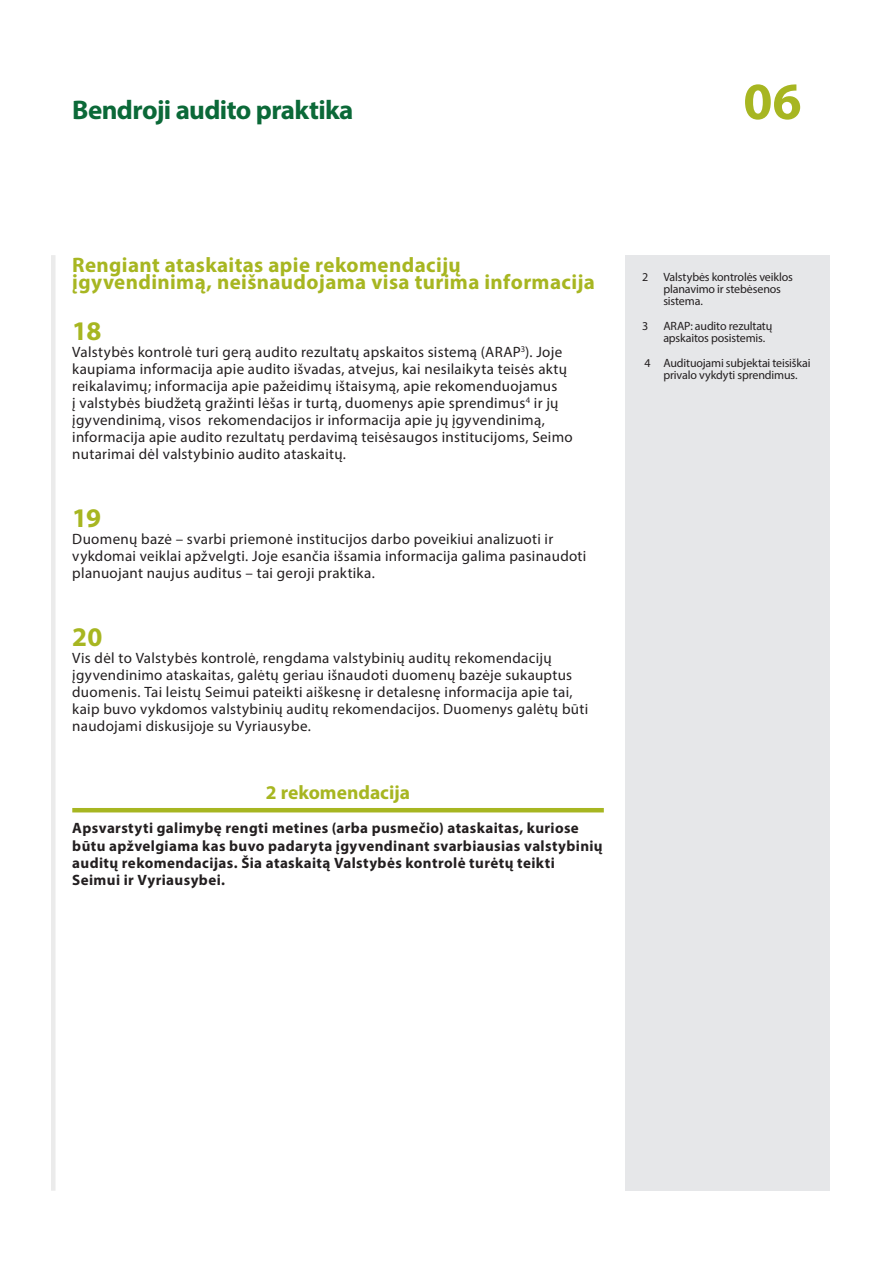
<style>
.page{position:relative;width:893px;height:1263px;background:#fff}
.page>*{position:absolute;margin:0;border:0;box-sizing:border-box;transform-origin:0 0}
.t1{font:700 52.5px "Myriad Pro";color:#a7b621}
.t2{font:700 27px "Myriad Pro";letter-spacing:-.025em;color:#0b6938}
.t3{font:700 27px "Myriad Pro";color:#a7b621}
.t4{font:700 25.5px "Myriad Pro";letter-spacing:-.03em;color:#0b6938}
.t5{font:700 21px/17px "Myriad Pro";letter-spacing:.02em;color:#a7b621}
.t6{font:700 19.5px "Myriad Pro";color:#a7b621}
.t7{font:15px/17px "Myriad Pro";letter-spacing:.02em;color:#231f20}
.t8{font:700 15px/17px "Myriad Pro";letter-spacing:.025em;color:#231f20}
.t9{font:12px/12px "Myriad Pro";letter-spacing:-.015em;color:#231f20}
</style>
<div class="page">
<div style="left:51px;top:255px;width:5px;height:936px;background:#ebebeb"></div>
<div style="left:625px;top:255px;width:204px;height:936px;background:#e6e7e9"></div>
<hr style="left:72px;top:808px;width:532px;height:4px;background:#a7b621">
<h2 class="t2" style="left:72px;top:92px;width:283px">Bendroji audito praktika</h2>
<h3 class="t4" style="left:72px;top:94px;width:80px">Turinys</h3>
<h1 class="t1" style="left:743px;top:67px;width:60px">06</h1>
<h3 class="t5" style="left:72px;top:256px;width:524px">Rengiant ataskaitas apie rekomendacijų įgyvendinimą, neišnaudojama visa turima informacija</h3>
<h2 class="t3" style="left:72px;top:313px;width:31px">18</h2>
<p class="t7" style="left:72px;top:343px;width:502px">Valstybės kontrolė turi gerą audito rezultatų apskaitos sistemą (ARAP<sup>3</sup>). Joje kaupiama informacija apie audito išvadas, atvejus, kai nesilaikyta teisės aktų reikalavimų; informacija apie pažeidimų ištaisymą, apie rekomenduojamus<br>į valstybės biudžetą gražinti lėšas ir turtą, duomenys apie sprendimus<sup>4</sup> ir jų įgyvendinimą, visos rekomendacijos ir informacija apie jų įgyvendinimą, informacija apie audito rezultatų perdavimą teisėsaugos institucijoms, Seimo nutarimai dėl valstybinio audito ataskaitų.</p>
<h2 class="t3" style="left:72px;top:501px;width:30px">19</h2>
<p class="t7" style="left:72px;top:531px;width:516px">Duomenų bazė – svarbi priemonė institucijos darbo poveikiui analizuoti ir vykdomai veiklai apžvelgti. Joje esančia išsamia informacija galima pasinaudoti planuojant naujus auditus – tai geroji praktika.</p>
<h2 class="t3" style="left:72px;top:620px;width:32px">20</h2>
<p class="t7" style="left:72px;top:650px;width:517px">Vis dėl to Valstybės kontrolė, rengdama valstybinių auditų rekomendacijų įgyvendinimo ataskaitas, galėtų geriau išnaudoti duomenų bazėje sukauptus duomenis. Tai leistų Seimui pateikti aiškesnę ir detalesnę informacija apie tai, kaip buvo vykdomos valstybinių auditų rekomendacijos. Duomenys galėtų būti naudojami diskusijoje su Vyriausybe.</p>
<h3 class="t6" style="left:266px;top:780px;width:146px">2 rekomendacija</h3>
<p class="t8" style="left:72px;top:819px;width:532px">Apsvarstyti galimybę rengti metines (arba pusmečio) ataskaitas, kuriose būtu apžvelgiama kas buvo padaryta įgyvendinant svarbiausias valstybinių auditų rekomendacijas. Šia ataskaitą Valstybės kontrolė turėtų teikti Seimui ir Vyriausybei.</p>
<p class="t9" style="left:642px;top:271px;width:8px">2</p>
<p class="t9" style="left:663px;top:271px;width:131px">Valstybės kontrolės veiklos planavimo ir stebėsenos sistema.</p>
<p class="t9" style="left:642px;top:320px;width:8px">3</p>
<p class="t9" style="left:663px;top:320px;width:111px">ARAP: audito rezultatų apskaitos posistemis.</p>
<p class="t9" style="left:644px;top:356px;width:168px;text-align:center">4 Audituojami subjektai teisiškai privalo vykdyti sprendimus.</p>
</div>
